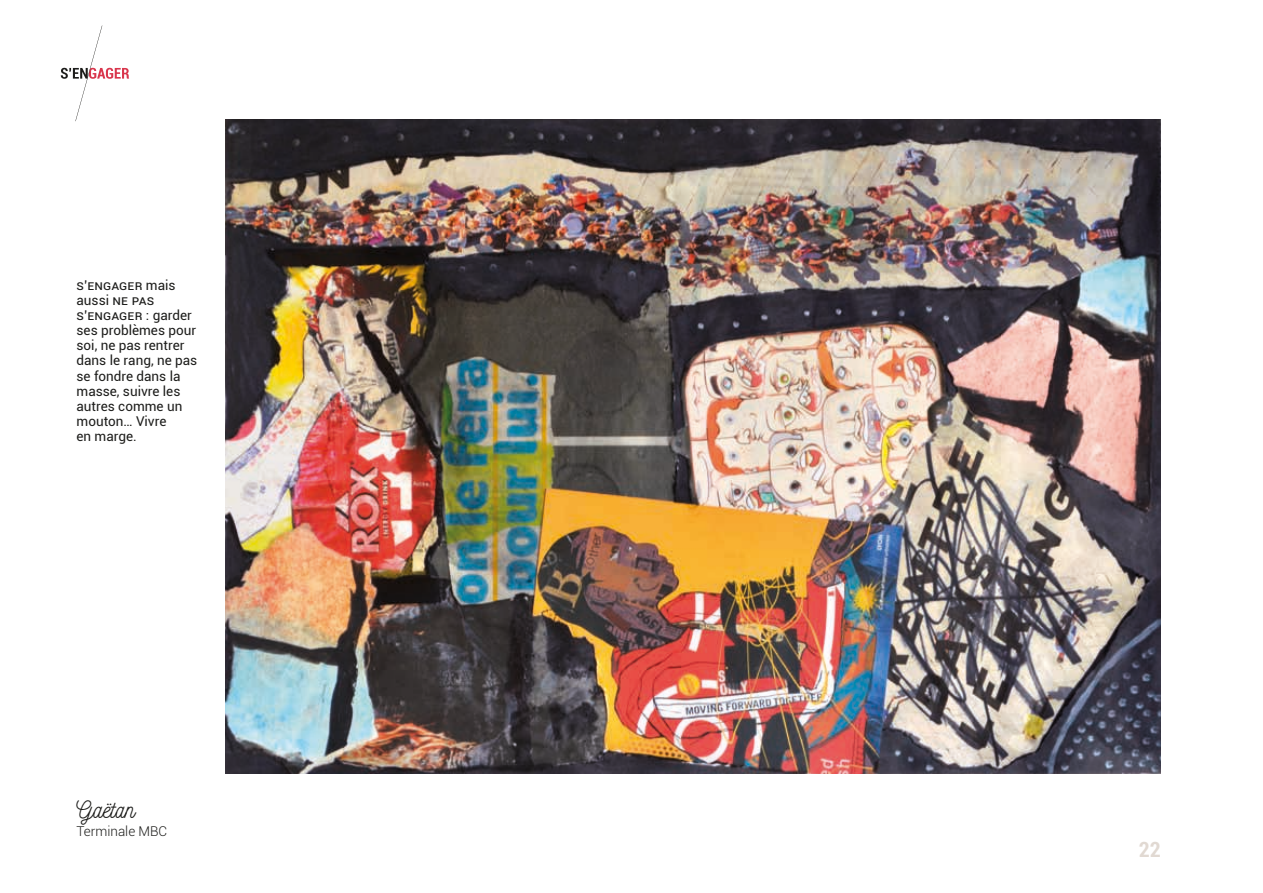
<style>
.page{position:relative;width:1263px;height:893px;background:#fff}
.page>*{position:absolute;margin:0;border:0;box-sizing:border-box;transform-origin:0 0}
.t1{font:24px "Nickainley";color:#1d1d1b}
.t2{font:700 condensed 21px "Roboto";color:#e1d9d2}
.t3{font:13.5px/15.1px "Roboto";color:#1d1d1b}
.t4{font:300 13.5px "Roboto";color:#1d1d1b}
</style>
<div class="page">
<img style="left:225px;top:119px;width:936px;height:655px">
<svg style="left:61px;top:26px;width:68px;height:95px"></svg>
<p class="t3" style="left:77px;top:277px;width:122px">s’engager mais aussi ne pas s’engager : garder ses problèmes pour soi, ne pas rentrer dans le rang, ne pas se fondre dans la masse, suivre les autres comme un mouton… Vivre<br>en marge.</p>
<h1 class="t1" style="left:77px;top:793px;width:60px">Gaëtan</h1>
<p class="t4" style="left:77px;top:821px;width:92px">Terminale MBC</p>
<h2 class="t2" style="left:1139px;top:834px;width:24px">22</h2>
</div>
